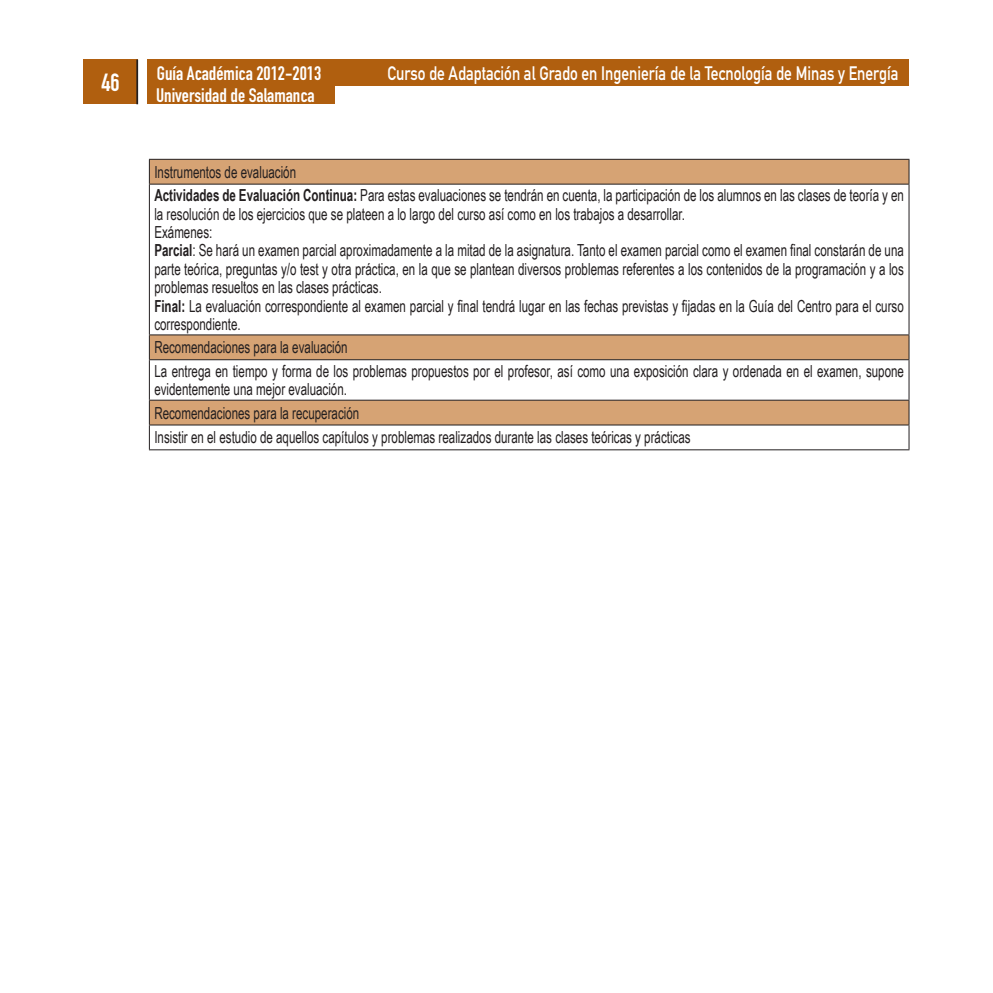
<style>
.page{position:relative;width:993px;height:993px;background:#fff}
.page>*{position:absolute;margin:0;border:0;box-sizing:border-box;transform-origin:0 0}
.t1{font:24.5px "DIN Engschrift Alternate";color:#fff}
.t2{font:19.25px "DIN Mittelschrift";color:#fff;scale:.8 1}
.t3{font:19.25px "DIN Engschrift Alternate";color:#fff}
.t4{font:16.62px/18.4px "Arial Narrow";color:#231f20;scale:.85 1}
.s1{font-weight:700}
</style>
<div class="page">
<div style="left:83px;top:60px;width:55px;height:44px;background:#b05f0f"></div>
<hr style="left:136px;top:60px;width:2px;height:44px;background:#231f20">
<div style="left:147px;top:60px;width:187px;height:44px;background:#b05f0f"></div>
<div style="left:147px;top:60px;width:761px;height:26px;background:#b05f0f"></div>
<svg style="left:150px;top:160px;width:758px;height:264px"></svg>
<hr style="left:149px;top:159px;width:760px;height:1px;background:#231f20">
<svg style="left:149px;top:160px;width:1px;height:24px"></svg>
<svg style="left:908px;top:160px;width:1px;height:24px"></svg>
<hr style="left:149px;top:184px;width:760px;height:1px;background:#231f20">
<hr style="left:149px;top:184px;width:1px;height:150px;background:#231f20">
<hr style="left:908px;top:184px;width:1px;height:150px;background:#231f20">
<hr style="left:149px;top:334px;width:760px;height:1px;background:#231f20">
<svg style="left:149px;top:335px;width:1px;height:24px"></svg>
<svg style="left:908px;top:335px;width:1px;height:24px"></svg>
<hr style="left:149px;top:359px;width:760px;height:1px;background:#231f20">
<hr style="left:149px;top:360px;width:1px;height:39px;background:#231f20">
<hr style="left:908px;top:360px;width:1px;height:39px;background:#231f20">
<hr style="left:149px;top:399px;width:760px;height:1px;background:#231f20">
<hr style="left:149px;top:424px;width:760px;height:1px;background:#231f20">
<svg style="left:149px;top:400px;width:1px;height:49px"></svg>
<svg style="left:908px;top:400px;width:1px;height:49px"></svg>
<hr style="left:149px;top:449px;width:760px;height:1px;background:#231f20">
<h1 class="t1" style="left:101px;top:68px;width:20px">46</h1>
<p class="t3" style="left:157px;top:62px;width:166px">Guía Académica 2012-2013</p>
<p class="t2" style="left:387px;top:62px;width:640px">Curso de Adaptación al Grado en Ingeniería de la Tecnología de Minas y Energía</p>
<p class="t3" style="left:156px;top:84px;width:160px">Universidad de Salamanca</p>
<p class="t4" style="left:154px;top:162px;width:168px">Instrumentos de evaluación</p>
<p class="t4" style="left:154px;top:185px;width:883px"><span class="s1">Actividades de Evaluación Continua:</span> Para estas evaluaciones se tendrán en cuenta, la participación de los alumnos en las clases de teoría y en la resolución de los ejercicios que se plateen a lo largo del curso así como en los trabajos a desarrollar.</p>
<p class="t4" style="left:154px;top:222px;width:70px">Exámenes:</p>
<p class="t4" style="left:154px;top:241px;width:883px;text-align:justify"><span class="s1">Parcial</span>: Se hará un examen parcial aproximadamente a la mitad de la asignatura. Tanto el examen parcial como el examen final constarán de una parte teórica, preguntas y/o test y otra práctica, en la que se plantean diversos problemas referentes a los contenidos de la programación y a los problemas resueltos en las clases prácticas.</p>
<p class="t4" style="left:154px;top:296px;width:882px"><span class="s1">Final:</span> La evaluación correspondiente al examen parcial y final tendrá lugar en las fechas previstas y fijadas en la Guía del Centro para el curso correspondiente.</p>
<p class="t4" style="left:154px;top:337px;width:229px">Recomendaciones para la evaluación</p>
<p class="t4" style="left:154px;top:361px;width:883px">La entrega en tiempo y forma de los problemas propuestos por el profesor, así como una exposición clara y ordenada en el examen, supone evidentemente una mejor evaluación.</p>
<p class="t4" style="left:154px;top:403px;width:242px">Recomendaciones para la recuperación</p>
<p class="t4" style="left:154px;top:427px;width:632px">Insistir en el estudio de aquellos capítulos y problemas realizados durante las clases teóricas y prácticas</p>
</div>
